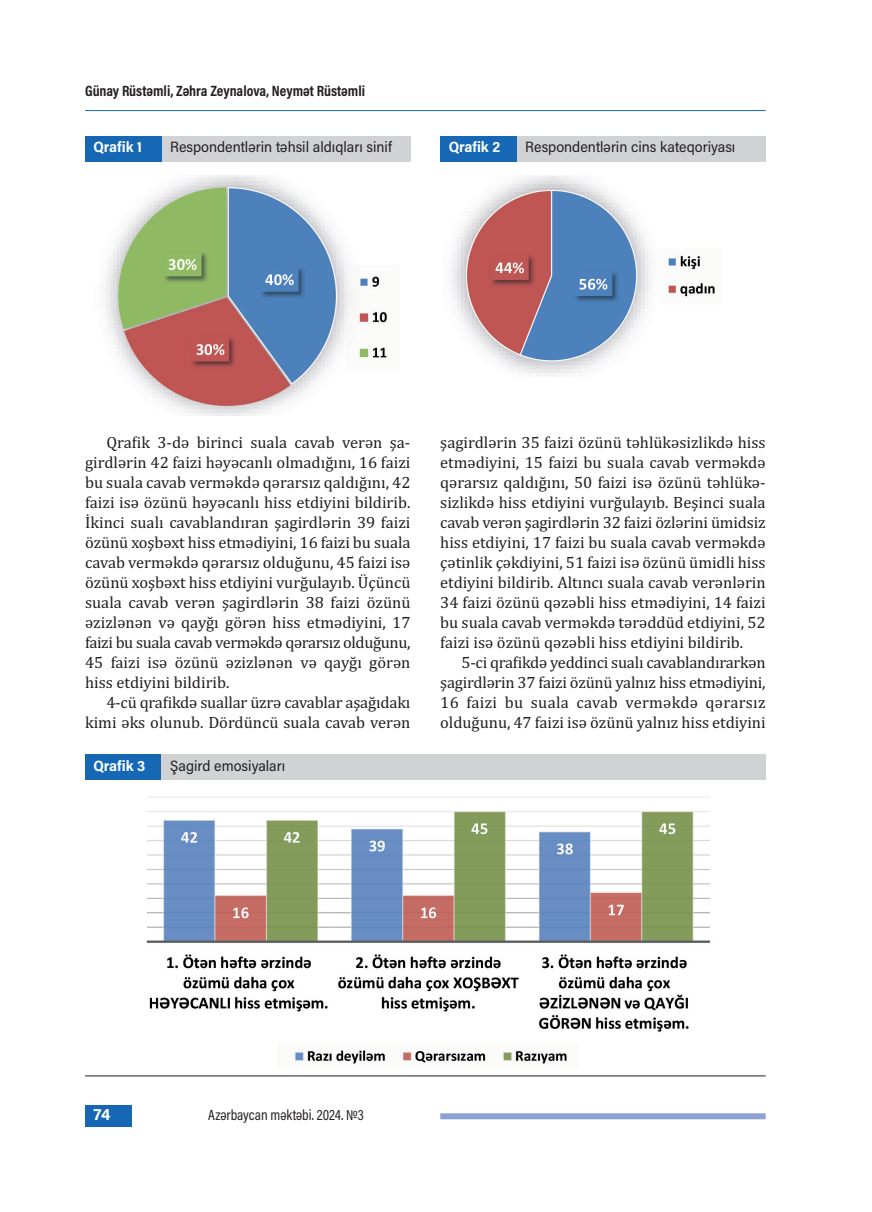
<style>
.page{position:relative;width:872px;height:1212px;background:#fff}
.page>*{position:absolute;margin:0;border:0;box-sizing:border-box;transform-origin:0 0}
.t1{font:16.5px/20px "Cambria";color:#231f20;text-align:justify}
.t2{font:700 16.5px "Acumin Pro";color:#fff}
.t3{font:15px "Acumin Pro Semi Cond";color:#231f20}
.t4{font:700 15px "Acumin Pro Cond";color:#231f20}
.t5{font:15px "Acumin Pro Cond";color:#231f20}
.t6{font:700 15px "Acumin Pro Semi Cond";letter-spacing:-.005em;color:#fff}
</style>
<div class="page">
<hr style="left:85px;top:110px;width:680px;height:1px;background:#1768b4">
<div style="left:85px;top:1106px;width:47px;height:21px;background:#1768b4"></div>
<div style="left:440px;top:1113px;width:325px;height:6px;background:#8ca2d2"></div>
<div style="left:85px;top:136px;width:77px;height:26px;background:#1768b4"></div>
<div style="left:162px;top:136px;width:248px;height:26px;background:#d1d2d4"></div>
<img style="left:105px;top:176px;width:283px;height:239px">
<img style="left:450px;top:176px;width:265px;height:201px">
<div style="left:440px;top:136px;width:77px;height:26px;background:#1768b4"></div>
<div style="left:517px;top:136px;width:248px;height:26px;background:#d1d2d4"></div>
<img style="left:146px;top:797px;width:565px;height:267px">
<div style="left:85px;top:755px;width:77px;height:25px;background:#1768b4"></div>
<div style="left:162px;top:755px;width:603px;height:25px;background:#d1d2d4"></div>
<hr style="left:85px;top:1075px;width:680px;height:1px;background:#231f20">
<p class="t4" style="left:85px;top:85px;width:281px">Günay Rüstəmli, Zəhra Zeynalova, Neymət Rüstəmli</p>
<p class="t6" style="left:94px;top:141px;width:50px">Qrafik 1</p>
<p class="t3" style="left:170px;top:141px;width:223px">Respondentlərin təhsil aldıqları sinif</p>
<p class="t6" style="left:449px;top:141px;width:53px">Qrafik 2</p>
<p class="t3" style="left:525px;top:141px;width:211px">Respondentlərin cins kateqoriyası</p>
<p class="t1" style="left:85px;top:432px;width:327px;text-indent:21px">Qrafik 3-də birinci suala cavab verən şa&shy;girdlərin 42 faizi həyəcanlı olmadığını, 16 faizi bu suala cavab verməkdə qərarsız qaldığını, 42 faizi isə özünü həyəcanlı hiss etdiyini bildirib.<br>İkinci sualı cavablandıran şagirdlərin 39 faizi özünü xoşbəxt hiss etmədiyini, 16 faizi bu suala cavab verməkdə qərarsız olduğunu, 45 faizi isə özünü xoşbəxt hiss etdiyini vurğulayıb. Üçüncü suala cavab verən şagirdlərin 38 faizi özünü əzizlənən və qayğı görən hiss etmədiyini, 17 faizi bu suala cavab verməkdə qərarsız olduğunu, 45 faizi isə özünü əzizlənən və qayğı görən hiss etdiyini bildirib.</p>
<p class="t1" style="left:85px;top:692px;width:327px;text-align:right">4-cü qrafikdə suallar üzrə cavablar aşağıdakı kimi əks olunub. Dördüncü suala cavab verən</p>
<p class="t6" style="left:94px;top:760px;width:53px">Qrafik 3</p>
<p class="t3" style="left:170px;top:760px;width:117px">Şagird emosiyaları</p>
<p class="t1" style="left:440px;top:432px;width:327px">şagirdlərin 35 faizi özünü təhlükəsizlikdə hiss etmədiyini, 15 faizi bu suala cavab verməkdə qərarsız qaldığını, 50 faizi isə özünü təhlükə&shy;sizlikdə hiss etdiyini vurğulayıb. Beşinci suala cavab verən şagirdlərin 32 faizi özlərini ümidsiz hiss etdiyini, 17 faizi bu suala cavab verməkdə çətinlik çəkdiyini, 51 faizi isə özünü ümidli hiss etdiyini bildirib. Altıncı suala cavab verənlərin 34 faizi özünü qəzəbli hiss etmədiyini, 14 faizi bu suala cavab verməkdə tərəddüd etdiyini, 52 faizi isə özünü qəzəbli hiss etdiyini bildirib.</p>
<p class="t1" style="left:440px;top:652px;width:327px;text-indent:21px">5-ci qrafikdə yeddinci sualı cavablandırarkən şagirdlərin 37 faizi özünü yalnız hiss etmədiyini, 16 faizi bu suala cavab verməkdə qərarsız olduğunu, 47 faizi isə özünü yalnız hiss etdiyini</p>
<p class="t2" style="left:94px;top:1108px;width:18px">74</p>
<p class="t5" style="left:208px;top:1109px;width:157px">Azərbaycan məktəbi. 2024. №3</p>
</div>
